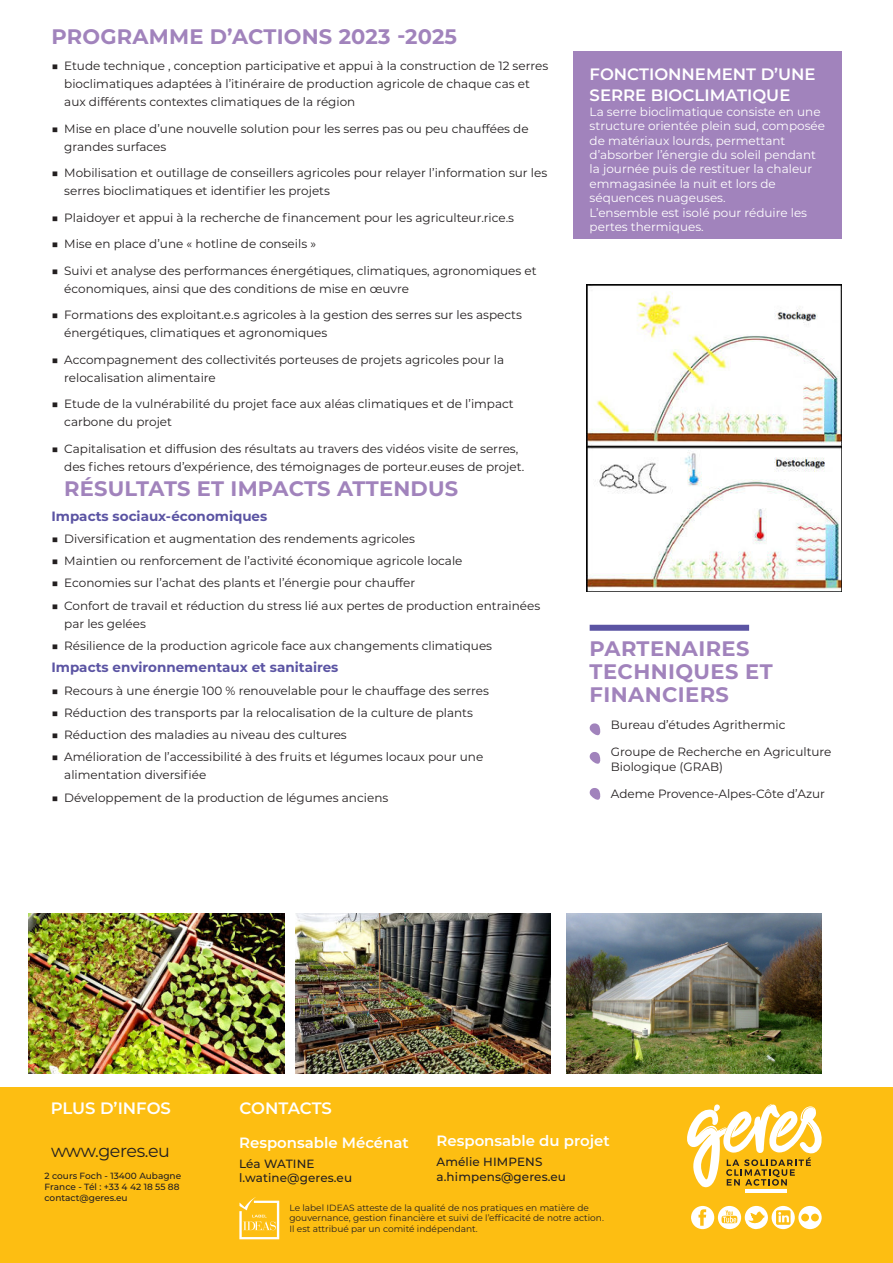
<style>
.page{position:relative;width:893px;height:1263px;background:#fff}
.page>*{position:absolute;margin:0;border:0;box-sizing:border-box;transform-origin:0 0}
.t1{font:700 21px/22.8px "Montserrat";letter-spacing:.01em;color:#a183bc}
.t2{font:17.4px "Montserrat";letter-spacing:-.02em;color:#231f20}
.t3{font:600 16.5px/21.6px "Montserrat";color:#fff}
.t4{font:600 15px "Montserrat";color:#fff}
.t5{font:700 13.5px "Montserrat";color:#5b54a3}
.t6{font:12px/18px "Montserrat";color:#231f20}
.t7{font:12px/14.4px "Montserrat";color:#fff}
.t8{font:500 12px/14.4px "Montserrat";letter-spacing:.01em;color:#231f20}
.t9{font:9px/10.8px "Montserrat";color:#231f20}
.t10{font:500 9px/10.8px "Montserrat";color:#231f20}
.s1{font-weight:700}
</style>
<div class="page">
<div style="left:0;top:1087px;width:893px;height:176px;background:#fdbe12"></div>
<hr style="left:745px;top:1189px;width:42px;height:3px;background:#fff">
<svg style="left:687px;top:1104px;width:135px;height:84px"></svg>
<div style="left:590px;top:625px;width:159px;height:6px;background:#5b54a3"></div>
<svg style="left:239px;top:1197px;width:40px;height:42px"></svg>
<svg style="left:718px;top:1206px;width:23px;height:23px"></svg>
<svg style="left:722px;top:1210px;width:15px;height:13px"></svg>
<svg style="left:745px;top:1206px;width:77px;height:23px"></svg>
<svg style="left:691px;top:1206px;width:23px;height:23px"></svg>
<svg style="left:589px;top:723px;width:12px;height:13px"></svg>
<svg style="left:589px;top:752px;width:12px;height:12px"></svg>
<svg style="left:589px;top:788px;width:12px;height:12px"></svg>
<div style="left:573px;top:51px;width:268px;height:188px;background:#a183bc"></div>
<img style="left:29px;top:913px;width:255px;height:160px">
<img style="left:296px;top:913px;width:254px;height:160px">
<img style="left:566px;top:913px;width:256px;height:160px">
<img style="left:587px;top:284px;width:254px;height:307px">
<h1 class="t1" style="left:52px;top:25px;width:407px">PROGRAMME D’ACTIONS 2023 -2025</h1>
<p class="t6" style="left:64px;top:58px;width:485px;text-indent:-13px"><span class="s1">■</span> Etude technique , conception participative et appui à la construction de 12 serres bioclimatiques adaptées à l’itinéraire de production agricole de chaque cas et aux différents contextes climatiques de la région</p>
<p class="t6" style="left:64px;top:120px;width:466px;text-indent:-13px"><span class="s1">■</span> Mise en place d’une nouvelle solution pour les serres pas ou peu chauffées de grandes surfaces</p>
<p class="t6" style="left:64px;top:165px;width:484px;text-indent:-13px"><span class="s1">■</span> Mobilisation et outillage de conseillers agricoles pour relayer l’information sur les serres bioclimatiques et identifier les projets</p>
<p class="t6" style="left:52px;top:209px;width:464px"><span class="s1">■</span> Plaidoyer et appui à la recherche de financement pour les agriculteur.rice.s</p>
<p class="t6" style="left:52px;top:236px;width:266px"><span class="s1">■</span> Mise en place d’une « hotline de conseils »</p>
<p class="t6" style="left:64px;top:262px;width:474px;text-indent:-13px"><span class="s1">■</span> Suivi et analyse des performances énergétiques, climatiques, agronomiques et économiques, ainsi que des conditions de mise en œuvre</p>
<p class="t6" style="left:64px;top:307px;width:459px;text-indent:-13px"><span class="s1">■</span> Formations des exploitant.e.s agricoles à la gestion des serres sur les aspects énergétiques, climatiques et agronomiques</p>
<p class="t6" style="left:64px;top:351px;width:441px;text-indent:-13px"><span class="s1">■</span> Accompagnement des collectivités porteuses de projets agricoles pour la relocalisation alimentaire</p>
<p class="t6" style="left:64px;top:396px;width:451px;text-indent:-13px"><span class="s1">■</span> Etude de la vulnérabilité du projet face aux aléas climatiques et de l’impact carbone du projet</p>
<p class="t6" style="left:64px;top:440px;width:462px;text-indent:-13px"><span class="s1">■</span> Capitalisation et diffusion des résultats au travers des vidéos visite de serres, des fiches retours d’expérience, des témoignages de porteur.euses de projet.</p>
<h1 class="t1" style="left:64px;top:477px;width:396px">RÉSULTATS ET IMPACTS ATTENDUS</h1>
<p class="t5" style="left:52px;top:508px;width:217px">Impacts sociaux-économiques</p>
<p class="t6" style="left:52px;top:531px;width:365px"><span class="s1">■</span> Diversification et augmentation des rendements agricoles</p>
<p class="t6" style="left:52px;top:553px;width:412px"><span class="s1">■</span> Maintien ou renforcement de l’activité économique agricole locale</p>
<p class="t6" style="left:52px;top:575px;width:365px"><span class="s1">■</span> Economies sur l’achat des plants et l’énergie pour chauffer</p>
<p class="t6" style="left:64px;top:597px;width:477px;text-indent:-13px"><span class="s1">■</span> Confort de travail et réduction du stress lié aux pertes de production entrainées par les gelées</p>
<p class="t6" style="left:52px;top:638px;width:442px"><span class="s1">■</span> Résilience de la production agricole face aux changements climatiques</p>
<p class="t5" style="left:52px;top:660px;width:288px">Impacts environnementaux et sanitaires</p>
<p class="t6" style="left:52px;top:682px;width:439px"><span class="s1">■</span> Recours à une énergie 100 % renouvelable pour le chauffage des serres</p>
<p class="t6" style="left:52px;top:704px;width:423px"><span class="s1">■</span> Réduction des transports par la relocalisation de la culture de plants</p>
<p class="t6" style="left:52px;top:727px;width:297px"><span class="s1">■</span> Réduction des maladies au niveau des cultures</p>
<p class="t6" style="left:64px;top:749px;width:420px;text-indent:-13px"><span class="s1">■</span> Amélioration de l’accessibilité à des fruits et légumes locaux pour une alimentation diversifiée</p>
<p class="t6" style="left:52px;top:789px;width:338px"><span class="s1">■</span> Développement de la production de légumes anciens</p>
<h3 class="t3" style="left:590px;top:64px;width:227px">FONCTIONNEMENT D’UNE<br>SERRE BIOCLIMATIQUE</h3>
<p class="t7" style="left:590px;top:105px;width:237px">La serre bioclimatique consiste en une structure orientée plein sud, composée de matériaux lourds, permettant d’absorber l’énergie du soleil pendant la journée puis de restituer la chaleur emmagasinée la nuit et lors de séquences nuageuses.<br>L’ensemble est isolé pour réduire les pertes thermiques.</p>
<h1 class="t1" style="left:590px;top:637px;width:185px">PARTENAIRES<br>TECHNIQUES ET<br>FINANCIERS</h1>
<p class="t6" style="left:611px;top:717px;width:176px">Bureau d’études Agrithermic</p>
<p class="t6" style="left:611px;top:746px;width:222px;line-height:14.4px">Groupe de Recherche en Agriculture<br>Biologique (GRAB)</p>
<p class="t6" style="left:611px;top:785px;width:216px">Ademe Provence-Alpes-Côte d’Azur</p>
<h3 class="t3" style="left:51px;top:1098px;width:122px">PLUS D’INFOS</h3>
<h3 class="t3" style="left:239px;top:1099px;width:94px">CONTACTS</h3>
<h2 class="t2" style="left:51px;top:1143px;width:120px">www.geres.eu</h2>
<p class="t10" style="left:45px;top:1171px;width:138px">2 cours Foch - 13400 Aubagne<br>France - Tél : +33 4 42 18 55 88 contact@geres.eu</p>
<p class="t4" style="left:437px;top:1134px;width:175px">Responsable du projet</p>
<p class="t8" style="left:437px;top:1155px;width:131px">Amélie HIMPENS a.himpens@geres.eu</p>
<p class="t9" style="left:289px;top:1203px;width:316px">Le label IDEAS atteste de la qualité de nos pratiques en matière de gouvernance, gestion financière et suivi de l’efficacité de notre action.<br>Il est attribué par un comité indépendant.</p>
<p class="t4" style="left:239px;top:1136px;width:171px">Responsable Mécénat</p>
<p class="t8" style="left:239px;top:1156px;width:114px">Léa WATINE l.watine@geres.eu</p>
</div>
